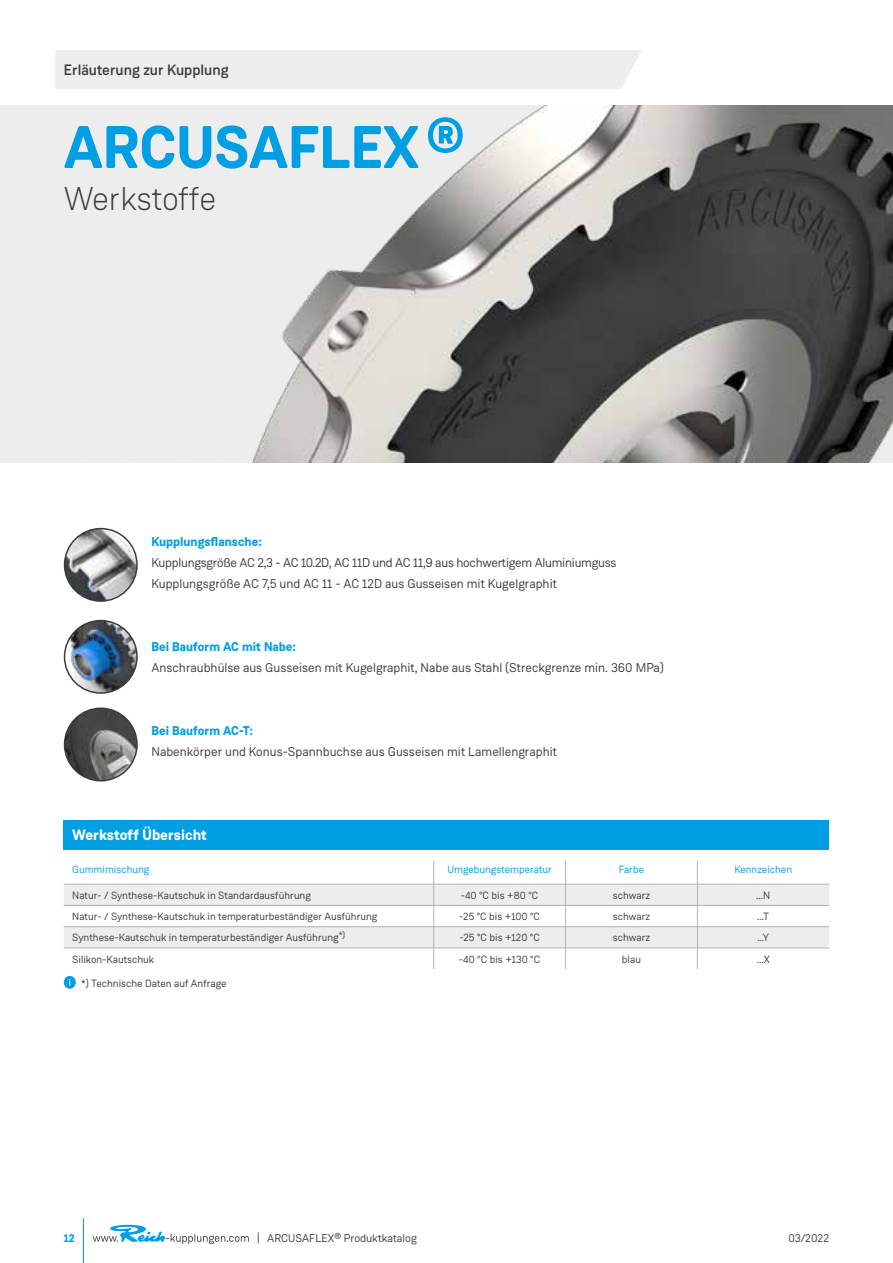
<style>
.page{position:relative;width:893px;height:1263px;background:#fff}
.page>*{position:absolute;margin:0;border:0;box-sizing:border-box;transform-origin:0 0}
.t1{font:700 60px "Weissenhof Grotesk";color:#009fe3}
.t2{font:300 33px "Weissenhof Grotesk";letter-spacing:-.005em;color:#3c3c3b}
.t3{font:500 15px "Weissenhof Grotesk";color:#3c3c3b}
.t4{font:700 15px "Weissenhof Grotesk";color:#fff}
.t5{font:12.75px "Weissenhof Grotesk";color:#3c3c3b}
.t6{font:12.75px/21px "Weissenhof Grotesk";letter-spacing:-.02em;color:#3c3c3b}
.t7{font:700 12.75px "Weissenhof Grotesk";color:#009fe3}
.t8{font:11.25px "Weissenhof Grotesk";color:#3c3c3b}
.t9{font:700 11.25px "Weissenhof Grotesk";color:#009fe3}
.t10{font:10.5px "Weissenhof Grotesk";color:#3c3c3b}
.t11{font:10.5px "Weissenhof Grotesk";color:#009fe3}
</style>
<div class="page">
<hr style="left:83px;top:1218px;width:1px;height:45px;background:#009fe3">
<svg style="left:93px;top:1224px;width:156px;height:20px"></svg>
<div style="left:55px;top:50px;width:587px;height:39px;background:#ededed"></div>
<svg style="left:64px;top:885px;width:765px;height:63px;fill:#ededed"></svg>
<hr style="left:64px;top:884px;width:370px;height:1px;background:#b3b2b2">
<hr style="left:434px;top:884px;width:132px;height:1px;background:#b3b2b2">
<hr style="left:566px;top:884px;width:131px;height:1px;background:#b3b2b2">
<hr style="left:697px;top:884px;width:132px;height:1px;background:#b3b2b2">
<hr style="left:64px;top:905px;width:370px;height:1px;background:#b3b2b2">
<hr style="left:434px;top:905px;width:132px;height:1px;background:#b3b2b2">
<hr style="left:566px;top:905px;width:131px;height:1px;background:#b3b2b2">
<hr style="left:697px;top:905px;width:132px;height:1px;background:#b3b2b2">
<hr style="left:64px;top:926px;width:370px;height:1px;background:#b3b2b2">
<hr style="left:434px;top:926px;width:132px;height:1px;background:#b3b2b2">
<hr style="left:566px;top:926px;width:131px;height:1px;background:#b3b2b2">
<hr style="left:697px;top:926px;width:132px;height:1px;background:#b3b2b2">
<hr style="left:64px;top:948px;width:370px;height:1px;background:#b3b2b2">
<hr style="left:434px;top:948px;width:132px;height:1px;background:#b3b2b2">
<svg style="left:433px;top:861px;width:1px;height:108px"></svg>
<hr style="left:566px;top:948px;width:131px;height:1px;background:#b3b2b2">
<svg style="left:565px;top:861px;width:1px;height:108px"></svg>
<hr style="left:697px;top:948px;width:132px;height:1px;background:#b3b2b2">
<svg style="left:697px;top:861px;width:1px;height:108px"></svg>
<img style="left:0;top:105px;width:893px;height:357px">
<div style="left:64px;top:820px;width:765px;height:30px;background:#009fe3"></div>
<svg style="left:64px;top:976px;width:12px;height:13px"></svg>
<img style="left:65px;top:620px;width:72px;height:73px;border-radius:36px">
<div style="left:64px;top:620px;width:74px;height:74px;border:2px solid #3c3c3b;border-radius:50%"></div>
<img style="left:65px;top:529px;width:72px;height:72px;border-radius:36px">
<div style="left:64px;top:528px;width:74px;height:74px;border:2px solid #3c3c3b;border-radius:50%"></div>
<img style="left:65px;top:708px;width:72px;height:73px;border-radius:36px">
<div style="left:64px;top:707px;width:74px;height:74px;border:2px solid #3c3c3b;border-radius:50%"></div>
<h3 class="t3" style="left:64px;top:61px;width:166px">Erläuterung zur Kupplung</h3>
<h1 class="t1" style="left:64px;top:109px;width:402px">ARCUSAFLEX®</h1>
<h2 class="t2" style="left:64px;top:179px;width:154px">Werkstoffe</h2>
<p class="t7" style="left:151px;top:534px;width:112px">Kupplungsflansche:</p>
<p class="t6" style="left:151px;top:552px;width:467px">Kupplungsgröße AC 2,3 - AC 10.2D, AC 11D und AC 11,9 aus hochwertigem Aluminiumguss<br>Kupplungsgröße AC 7,5 und AC 11 - AC 12D aus Gusseisen mit Kugelgraphit</p>
<p class="t7" style="left:151px;top:639px;width:146px">Bei Bauform AC mit Nabe:</p>
<p class="t5" style="left:151px;top:660px;width:514px">Anschraubhülse aus Gusseisen mit Kugelgraphit, Nabe aus Stahl (Streckgrenze min. 360 MPa)</p>
<p class="t7" style="left:151px;top:723px;width:103px">Bei Bauform AC-T:</p>
<p class="t5" style="left:151px;top:744px;width:407px">Nabenkörper und Konus-Spannbuchse aus Gusseisen mit Lamellengraphit</p>
<h3 class="t4" style="left:72px;top:825px;width:136px">Werkstoff Übersicht</h3>
<p class="t11" style="left:72px;top:863px;width:79px">Gummimischung</p>
<p class="t11" style="left:447px;top:863px;width:106px">Umgebungstemperatur</p>
<p class="t11" style="left:619px;top:863px;width:27px">Farbe</p>
<p class="t11" style="left:734px;top:863px;width:59px">Kennzeichen</p>
<p class="t10" style="left:72px;top:889px;width:240px">Natur- / Synthese-Kautschuk in Standardausführung</p>
<p class="t10" style="left:461px;top:889px;width:79px">-40 °C bis +80 °C</p>
<p class="t10" style="left:613px;top:889px;width:39px">schwarz</p>
<p class="t10" style="left:756px;top:889px;width:15px">...N</p>
<p class="t10" style="left:72px;top:910px;width:307px">Natur- / Synthese-Kautschuk in temperaturbeständiger Ausführung</p>
<p class="t10" style="left:459px;top:910px;width:82px">-25 °C bis +100 °C</p>
<p class="t10" style="left:613px;top:910px;width:39px">schwarz</p>
<p class="t10" style="left:757px;top:910px;width:13px">...T</p>
<p class="t10" style="left:72px;top:931px;width:275px">Synthese-Kautschuk in temperaturbeständiger Ausführung<sup>*)</sup></p>
<p class="t10" style="left:459px;top:931px;width:82px">-25 °C bis +120 °C</p>
<p class="t10" style="left:613px;top:931px;width:39px">schwarz</p>
<p class="t10" style="left:757px;top:931px;width:13px">...Y</p>
<p class="t10" style="left:72px;top:952px;width:83px">Silikon-Kautschuk</p>
<p class="t10" style="left:459px;top:952px;width:83px">-40 °C bis +130 °C</p>
<p class="t10" style="left:622px;top:952px;width:21px">blau</p>
<p class="t10" style="left:757px;top:952px;width:14px">...X</p>
<p class="t10" style="left:81px;top:977px;width:147px">*) Technische Daten auf Anfrage</p>
<p class="t9" style="left:64px;top:1231px;width:12px">12</p>
<p class="t8" style="left:267px;top:1231px;width:151px">ARCUSAFLEX® Produktkatalog</p>
<p class="t8" style="left:788px;top:1231px;width:42px">03/2022</p>
</div>
